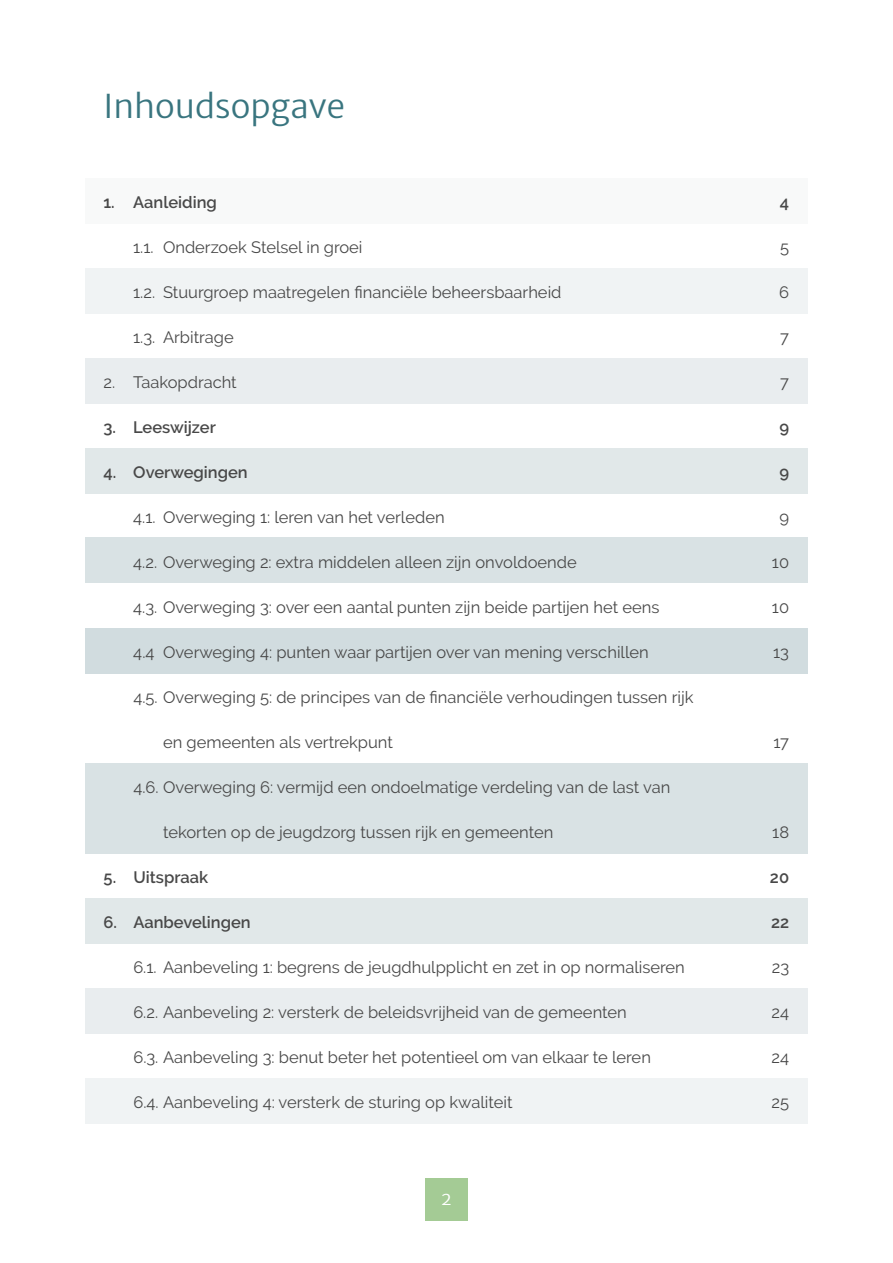
<style>
.page{position:relative;width:893px;height:1263px;background:#fff}
.page>*{position:absolute;margin:0;border:0;box-sizing:border-box;transform-origin:0 0}
.t1{font:300 33px "Merriweather Sans";color:#39757f}
.t2{font:300 18px "Merriweather Sans";color:#fff}
.t3{font:16.5px "Raleway";color:#484848}
.t4{font:600 16.5px "Raleway";color:#484848}
</style>
<div class="page">
<div style="left:425px;top:1178px;width:43px;height:42px;background:#a4cb95"></div>
<div style="left:85px;top:178px;width:723px;height:45px;background:#f8f9f9"></div>
<div style="left:85px;top:268px;width:723px;height:45px;background:#f0f3f4"></div>
<div style="left:85px;top:1078px;width:723px;height:45px;background:#f0f3f4"></div>
<div style="left:85px;top:358px;width:723px;height:45px;background:#e9edef"></div>
<div style="left:85px;top:988px;width:723px;height:45px;background:#e9edef"></div>
<div style="left:85px;top:448px;width:723px;height:45px;background:#e1e8e9"></div>
<div style="left:85px;top:898px;width:723px;height:45px;background:#e1e8e9"></div>
<div style="left:85px;top:538px;width:723px;height:45px;background:#d9e2e4"></div>
<div style="left:85px;top:763px;width:723px;height:45px;background:#d9e2e4"></div>
<div style="left:85px;top:808px;width:723px;height:45px;background:#d9e2e4"></div>
<div style="left:85px;top:628px;width:723px;height:45px;background:#d1dcdf"></div>
<h1 class="t1" style="left:103px;top:85px;width:243px">Inhoudsopgave</h1>
<p class="t4" style="left:103px;top:192px;width:115px">1. Aanleiding</p>
<p class="t4" style="left:780px;top:192px;width:11px">4</p>
<p class="t3" style="left:133px;top:237px;width:231px">1.1. Onderzoek Stelsel in groei</p>
<p class="t3" style="left:780px;top:237px;width:10px">5</p>
<p class="t3" style="left:133px;top:282px;width:430px">1.2. Stuurgroep maatregelen financiële beheersbaarheid</p>
<p class="t3" style="left:779px;top:282px;width:11px">6</p>
<p class="t3" style="left:133px;top:327px;width:102px">1.3. Arbitrage</p>
<p class="t3" style="left:780px;top:327px;width:10px">7</p>
<p class="t3" style="left:103px;top:372px;width:135px">2. Taakopdracht</p>
<p class="t3" style="left:780px;top:372px;width:10px">7</p>
<p class="t4" style="left:103px;top:417px;width:114px">3. Leeswijzer</p>
<p class="t4" style="left:779px;top:417px;width:11px">9</p>
<p class="t4" style="left:103px;top:462px;width:146px">4. Overwegingen</p>
<p class="t4" style="left:779px;top:462px;width:11px">9</p>
<p class="t3" style="left:133px;top:507px;width:313px">4.1. Overweging 1: leren van het verleden</p>
<p class="t3" style="left:779px;top:507px;width:11px">9</p>
<p class="t3" style="left:133px;top:552px;width:445px">4.2. Overweging 2: extra middelen alleen zijn onvoldoende</p>
<p class="t3" style="left:772px;top:552px;width:19px">10</p>
<p class="t3" style="left:133px;top:597px;width:528px">4.3. Overweging 3: over een aantal punten zijn beide partijen het eens</p>
<p class="t3" style="left:772px;top:597px;width:19px">10</p>
<p class="t3" style="left:133px;top:642px;width:517px">4.4 Overweging 4: punten waar partijen over van mening verschillen</p>
<p class="t3" style="left:773px;top:642px;width:17px">13</p>
<p class="t3" style="left:133px;top:687px;width:562px">4.5. Overweging 5: de principes van de financiële verhoudingen tussen rijk</p>
<p class="t3" style="left:163px;top:732px;width:231px">en gemeenten als vertrekpunt</p>
<p class="t3" style="left:773px;top:732px;width:17px">17</p>
<p class="t3" style="left:133px;top:777px;width:538px">4.6. Overweging 6: vermijd een ondoelmatige verdeling van de last van</p>
<p class="t3" style="left:163px;top:822px;width:392px">tekorten op de jeugdzorg tussen rijk en gemeenten</p>
<p class="t3" style="left:772px;top:822px;width:18px">18</p>
<p class="t4" style="left:104px;top:867px;width:106px">5. Uitspraak</p>
<p class="t4" style="left:770px;top:867px;width:21px">20</p>
<p class="t4" style="left:104px;top:912px;width:149px">6. Aanbevelingen</p>
<p class="t4" style="left:771px;top:912px;width:20px">22</p>
<p class="t3" style="left:133px;top:957px;width:553px">6.1. Aanbeveling 1: begrens de jeugdhulpplicht en zet in op normaliseren</p>
<p class="t3" style="left:772px;top:957px;width:19px">23</p>
<p class="t3" style="left:133px;top:1002px;width:495px">6.2. Aanbeveling 2: versterk de beleidsvrijheid van de gemeenten</p>
<p class="t3" style="left:772px;top:1002px;width:19px">24</p>
<p class="t3" style="left:133px;top:1047px;width:519px">6.3. Aanbeveling 3: benut beter het potentieel om van elkaar te leren</p>
<p class="t3" style="left:772px;top:1047px;width:19px">24</p>
<p class="t3" style="left:133px;top:1092px;width:381px">6.4. Aanbeveling 4: versterk de sturing op kwaliteit</p>
<p class="t3" style="left:772px;top:1092px;width:19px">25</p>
<p class="t2" style="left:441px;top:1187px;width:13px">2</p>
</div>
